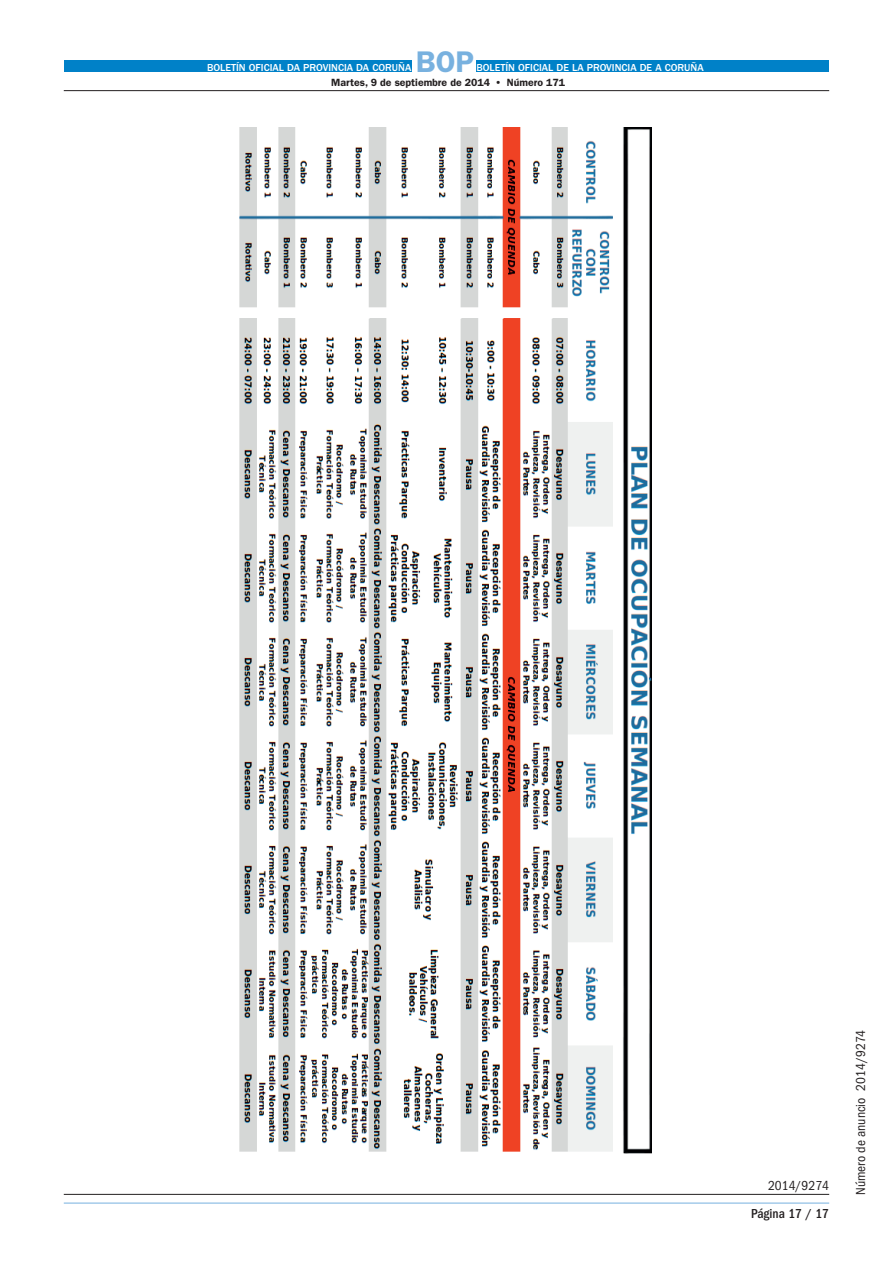
<style>
.page{position:relative;width:893px;height:1263px;background:#fff}
.page>*{position:absolute;margin:0;border:0;box-sizing:border-box;transform-origin:0 0}
.t1{font:600 30px "ITC Franklin Gothic Std";color:#78b1df}
.t2{font:condensed 13.5px "ITC Franklin Gothic Std";color:#231f20}
.t3{font:500 condensed 13.5px "ITC Franklin Gothic Std";color:#231f20}
.t4{font:500 10.5px "ITC Franklin Gothic Std";color:#fff}
.t5{font:600 10.5px "ITC Franklin Gothic Std";color:#231f20}
</style>
<div class="page">
<div style="left:64px;top:60px;width:347px;height:12px;background:#0081c8"></div>
<div style="left:476px;top:60px;width:353px;height:12px;background:#0081c8"></div>
<hr style="left:64px;top:90px;width:765px;height:1px;background:#231f20">
<hr style="left:64px;top:1203px;width:765px;height:1px;background:#76b1df">
<hr style="left:64px;top:1194px;width:765px;height:1px;background:#231f20">
<img style="left:239px;top:128px;width:412px;height:1026px">
<p class="t4" style="left:207px;top:62px;width:206px">BOLETÍN OFICIAL DA PROVINCIA DA CORUÑA</p>
<h1 class="t1" style="left:416px;top:44px;width:60px">BOP</h1>
<p class="t4" style="left:476px;top:62px;width:229px">BOLETÍN OFICIAL DE LA PROVINCIA DE A CORUÑA</p>
<p class="t5" style="left:331px;top:76px;width:235px">Martes, 9 de septiembre de 2014 • Número 171</p>
<p class="t2" style="left:768px;top:1178px;width:63px">2014/9274</p>
<p class="t3" style="left:751px;top:1206px;width:80px">Página 17 / 17</p>
<p class="t2" style="left:853px;top:1195px;width:167px;rotate:-90deg">Número de anuncio 2014/9274</p>
</div>
